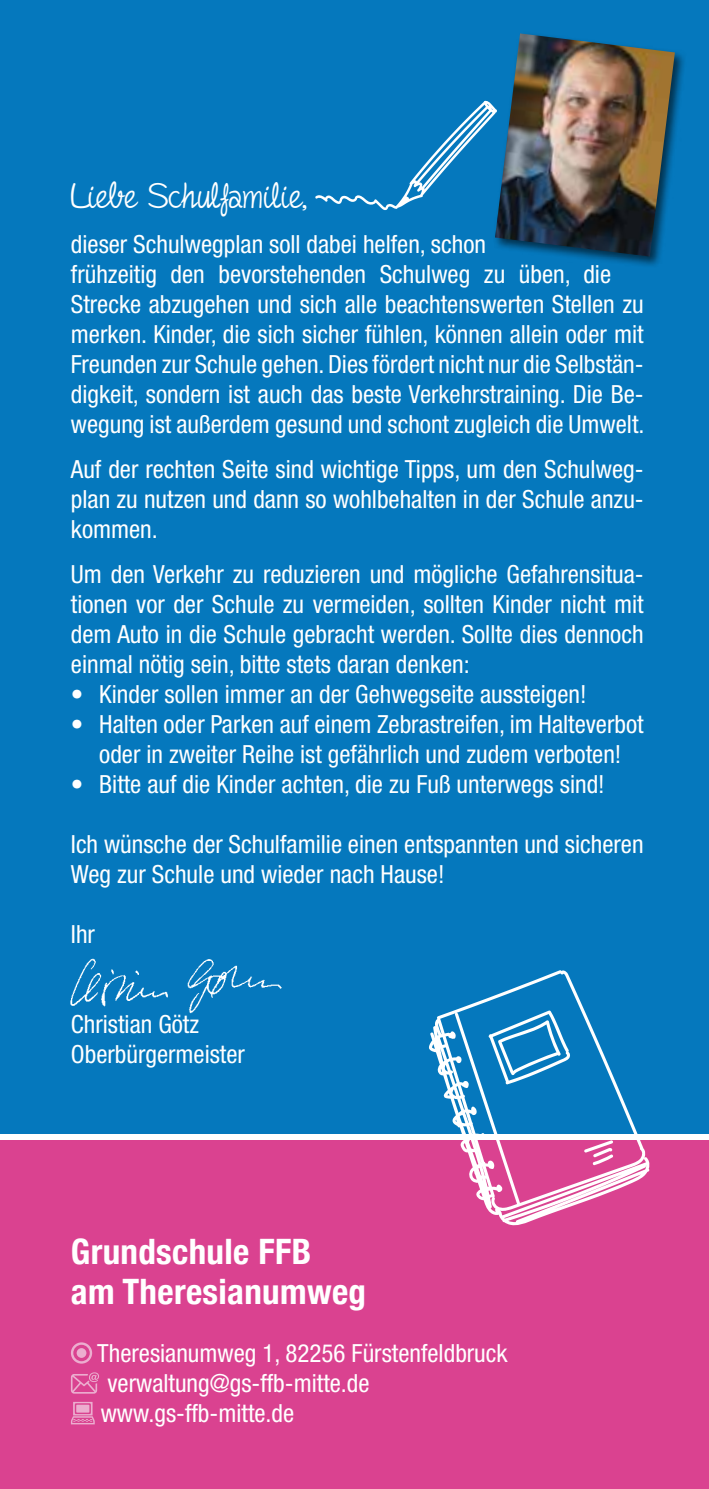
<style>
.page{position:relative;width:709px;height:1489px;background:#fff}
.page>*{position:absolute;margin:0;border:0;box-sizing:border-box;transform-origin:0 0}
.t1{font:40px "Fineliner Script";color:#fff}
.t2{font:700 condensed 35px/40px "Helvetica Neue";letter-spacing:.01em;color:#fff}
.t3{font:condensed 25px/30px "Helvetica Neue LT Pro";color:#fff}
</style>
<div class="page">
<div style="left:0;top:0;width:709px;height:1133px;background:#0578bd"></div>
<div style="left:493px;top:32px;width:193px;height:236px;background:#000;opacity:.6"></div>
<img style="left:495px;top:33px;width:180px;height:223px">
<img style="left:70px;top:958px;width:212px;height:56px">
<div style="left:0;top:1140px;width:709px;height:348px;background:#da4290"></div>
<svg style="left:71px;top:1342px;width:21px;height:21px"></svg>
<svg style="left:77px;top:1347px;width:9px;height:10px"></svg>
<svg style="left:71px;top:1372px;width:28px;height:21px"></svg>
<svg style="left:71px;top:1401px;width:24px;height:23px"></svg>
<svg style="left:315px;top:100px;width:182px;height:110px"></svg>
<svg style="left:429px;top:970px;width:220px;height:256px"></svg>
<svg style="left:488px;top:1010px;width:82px;height:74px"></svg>
<svg style="left:584px;top:1140px;width:30px;height:25px"></svg>
<h1 class="t1" style="left:71px;top:174px;width:238px">Liebe Schulfamilie,</h1>
<p class="t3" style="left:71px;top:229px;width:575px">dieser Schulwegplan soll dabei helfen, schon<br>frühzeitig den bevorstehenden Schulweg zu üben, die Strecke abzugehen und sich alle beachtenswerten Stellen zu merken. Kinder, die sich sicher fühlen, können allein oder mit Freunden zur Schule gehen. Dies fördert nicht nur die Selbstän&shy;digkeit, sondern ist auch das beste Verkehrstraining. Die Be&shy;wegung ist außerdem gesund und schont zugleich die Umwelt.</p>
<p class="t3" style="left:71px;top:454px;width:574px;text-align:justify">Auf der rechten Seite sind wichtige Tipps, um den Schulweg&shy;plan zu nutzen und dann so wohlbehalten in der Schule anzu&shy;kommen.</p>
<p class="t3" style="left:71px;top:559px;width:574px;text-align:justify">Um den Verkehr zu reduzieren und mögliche Gefahrensitua&shy;tionen vor der Schule zu vermeiden, sollten Kinder nicht mit dem Auto in die Schule gebracht werden. Sollte dies dennoch einmal nötig sein, bitte stets daran denken:</p>
<p class="t3" style="left:71px;top:679px;width:517px">• Kinder sollen immer an der Gehwegseite aussteigen!</p>
<p class="t3" style="left:71px;top:709px;width:574px;text-align:center">• Halten oder Parken auf einem Zebrastreifen, im Halteverbot oder in zweiter Reihe ist gefährlich und zudem verboten!</p>
<p class="t3" style="left:71px;top:769px;width:535px">• Bitte auf die Kinder achten, die zu Fuß unterwegs sind!</p>
<p class="t3" style="left:71px;top:829px;width:574px">Ich wünsche der Schulfamilie einen entspannten und sicheren<br>Weg zur Schule und wieder nach Hause!</p>
<p class="t3" style="left:71px;top:919px;width:26px">Ihr</p>
<p class="t3" style="left:71px;top:1009px;width:176px">Christian Götz<br>Oberbürgermeister</p>
<h2 class="t2" style="left:71px;top:1229px;width:297px">Grundschule FFB<br>am Theresianumweg</h2>
<p class="t3" style="left:97px;top:1337px;width:412px">Theresianumweg 1, 82256 Fürstenfeldbruck verwaltung@gs-ffb-mitte.de www.gs-ffb-mitte.de</p>
</div>
